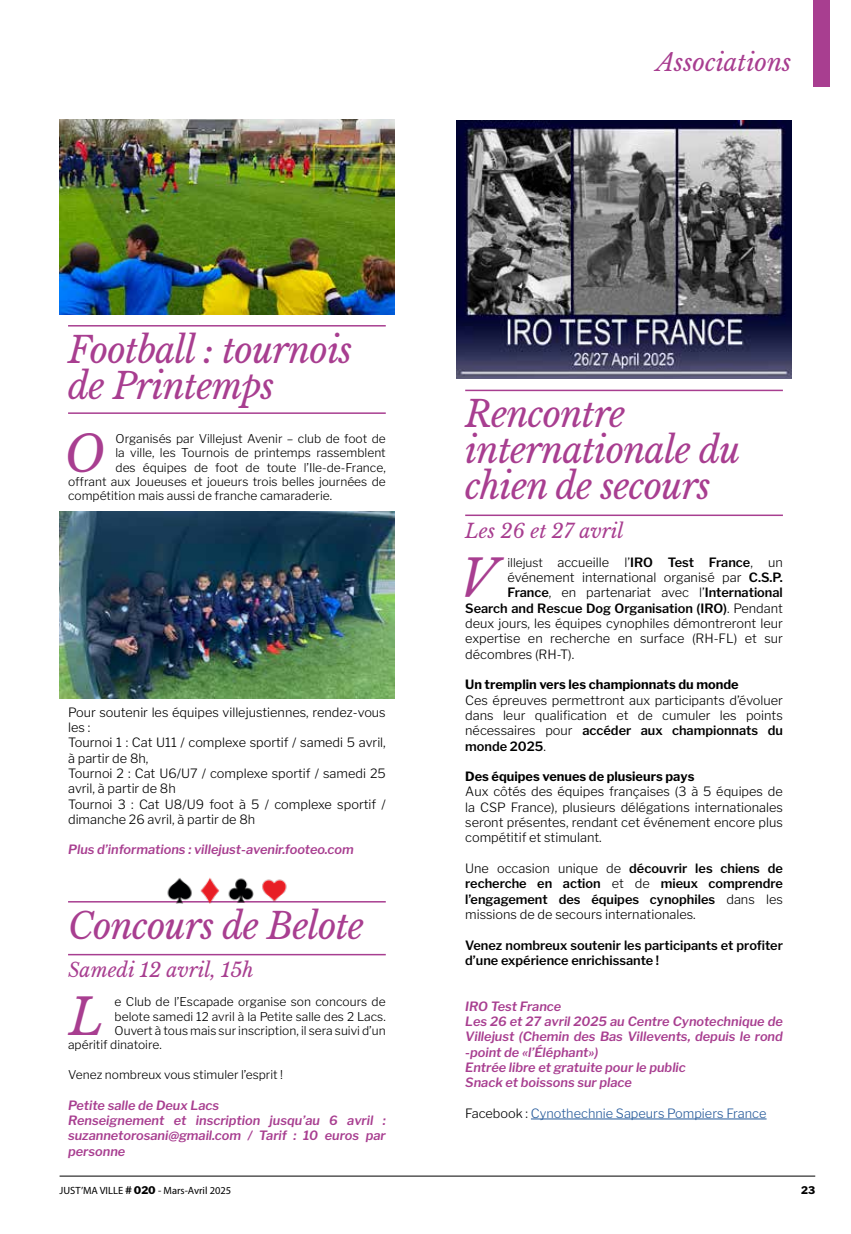
<style>
.page{position:relative;width:851px;height:1234px;background:#fff}
.page>*{position:absolute;margin:0;border:0;box-sizing:border-box;transform-origin:0 0}
.t1{font:italic 49.35px "Libre Baskerville";color:#a83e90}
.t2{font:italic 36px/36px "Libre Baskerville";letter-spacing:-.02em;color:#a83e90}
.t3{font:italic 24px "Libre Baskerville";color:#a83e90}
.t4{font:italic 19.5px "Libre Baskerville";color:#a83e90}
.t5{font:300 12.75px/15.3px "Libre Franklin";color:#000;text-align:justify}
.t6{font:italic 600 12.75px/15.3px "Libre Franklin";color:#a83e90}
.t7{font:600 12.75px/15.3px "Libre Franklin";color:#000;text-align:justify}
.t8{font:700 12.75px "Libre Franklin";color:#000}
.t9{font:300 12.75px "Libre Franklin";color:#275b9b}
.t10{font:300 12px "Libre Franklin";color:#000}
.t11{font:10.5px "Myriad Pro";color:#000}
.t12{font:800 10.5px "Libre Franklin";color:#000}
.s1{font-size:12px}
.s2{font-weight:600}
.s3{font-weight:300}
.s4{color:#000}
.s5{font-family:"Libre Franklin";font-weight:800}
</style>
<div class="page">
<div style="left:813px;top:0;width:16px;height:87px;background:#a83e90"></div>
<hr style="left:60px;top:1175px;width:755px;height:1px;background:#000">
<hr style="left:68px;top:325px;width:318px;height:1px;background:#a83e90">
<hr style="left:68px;top:412px;width:318px;height:2px;background:#a83e90">
<img style="left:60px;top:119px;width:334px;height:195px">
<hr style="left:68px;top:900px;width:318px;height:2px;background:#a83e90">
<hr style="left:68px;top:953px;width:318px;height:2px;background:#a83e90">
<img style="left:60px;top:511px;width:334px;height:187px">
<hr style="left:531px;top:1118px;width:235px;height:1px;background:#275b9b">
<hr style="left:465px;top:389px;width:317px;height:2px;background:#a83e90">
<hr style="left:465px;top:514px;width:317px;height:2px;background:#a83e90">
<img style="left:456px;top:120px;width:335px;height:258px">
<img style="left:162px;top:878px;width:130px;height:26px">
<h3 class="t3" style="left:656px;top:48px;width:136px">Associations</h3>
<h2 class="t2" style="left:68px;top:332px;width:286px">Football : tournois de Printemps</h2>
<h1 class="t1" style="left:64px;top:423px;width:42px">O</h1>
<p class="t10" style="left:115px;top:431px;width:272px">Organisés par Villejust Avenir – club de foot de</p>
<p class="t10" style="left:115px;top:445px;width:272px">la ville, les Tournois de printemps rassemblent</p>
<p class="t10" style="left:115px;top:460px;width:272px">des équipes de foot de toute l’Ile-de-France,</p>
<p class="t10" style="left:68px;top:474px;width:319px">offrant aux Joueuses et joueurs trois belles journées de</p>
<p class="t10" style="left:68px;top:488px;width:265px">compétition mais aussi de franche camaraderie.</p>
<p class="t5" style="left:68px;top:704px;width:319px;text-align:left">Pour soutenir les équipes villejustiennes, rendez-vous les :<br>Tournoi 1 : Cat U11 / complexe sportif / samedi 5 avril, à partir de 8h,<br>Tournoi 2 : Cat U6/U7 / complexe sportif / samedi 25 avril, à partir de 8h<br>Tournoi 3 : Cat U8/U9 foot à 5 / complexe sportif / dimanche 26 avril, à partir de 8h</p>
<p class="t6" style="left:68px;top:842px;width:287px">Plus d’informations : villejust-avenir.footeo.com</p>
<h2 class="t2" style="left:68px;top:907px;width:297px">Concours de Belote</h2>
<h3 class="t4" style="left:68px;top:958px;width:187px">Samedi 12 avril, 15h</h3>
<h1 class="t1" style="left:69px;top:986px;width:36px">L</h1>
<p class="t10" style="left:115px;top:994px;width:272px">e Club de l’Escapade organise son concours de</p>
<p class="t10" style="left:115px;top:1008px;width:272px">belote samedi 12 avril à la Petite salle des 2 Lacs.</p>
<p class="t10" style="left:115px;top:1023px;width:273px">Ouvert à tous mais sur inscription, il sera suivi d’un</p>
<p class="t10" style="left:68px;top:1037px;width:95px">apéritif dinatoire.</p>
<p class="t10" style="left:68px;top:1067px;width:216px">Venez nombreux vous stimuler l’esprit !</p>
<p class="t6" style="left:68px;top:1097px;width:319px">Petite salle de Deux Lacs<br>Renseignement et inscription jusqu’au 6 avril : suzannetorosani@gmail.com / Tarif : 10 euros par personne</p>
<h2 class="t2" style="left:465px;top:396px;width:277px">Rencontre internationale du chien de secours</h2>
<h3 class="t4" style="left:465px;top:519px;width:160px">Les 26 et 27 avril</h3>
<h1 class="t1" style="left:459px;top:547px;width:39px">V</h1>
<p class="t5" style="left:507px;top:554px;width:277px"><span class="s1">illejust</span> accueille l’<span class="s2">IRO Test France</span>, un</p>
<p class="t5" style="left:507px;top:569px;width:277px">événement international organisé par <span class="s2">C.S.P.</span></p>
<p class="t5" style="left:507px;top:585px;width:277px"><span class="s2">France</span>, en partenariat avec l’<span class="s2">International</span></p>
<p class="t7" style="left:465px;top:600px;width:319px">Search and Rescue Dog Organisation (IRO)<span class="s3">. Pendant</span></p>
<p class="t5" style="left:465px;top:615px;width:319px">deux jours, les équipes cynophiles démontreront leur</p>
<p class="t5" style="left:465px;top:631px;width:319px">expertise en recherche en surface (RH-FL) et sur</p>
<p class="t5" style="left:465px;top:646px;width:110px">décombres (RH-T).</p>
<p class="t8" style="left:465px;top:676px;width:275px">Un tremplin vers les championnats du monde</p>
<p class="t5" style="left:465px;top:692px;width:319px">Ces épreuves permettront aux participants d’évoluer dans leur qualification et de cumuler les points nécessaires pour <span class="s2">accéder aux championnats du monde 2025</span>.</p>
<p class="t8" style="left:465px;top:768px;width:231px">Des équipes venues de plusieurs pays</p>
<p class="t5" style="left:465px;top:784px;width:319px">Aux côtés des équipes françaises (3 à 5 équipes de la CSP France), plusieurs délégations internationales seront présentes, rendant cet événement encore plus compétitif et stimulant.</p>
<p class="t7" style="left:465px;top:860px;width:319px"><span class="s3">Une occasion unique de</span> découvrir les chiens de recherche en action <span class="s3">et de</span> mieux comprendre l’engagement des équipes cynophiles <span class="s3">dans les missions de de secours internationales.</span></p>
<p class="t7" style="left:465px;top:937px;width:319px">Venez nombreux soutenir les participants et profiter d’une expérience enrichissante !</p>
<p class="t6" style="left:465px;top:998px;width:319px">IRO Test France<br>Les 26 et 27 avril 2025 au Centre Cynotechnique de Villejust (Chemin des Bas Villevents, depuis le rond -point de «l’Éléphant»)<br>Entrée libre et gratuite pour le public<br>Snack et boissons sur place</p>
<p class="t9" style="left:465px;top:1105px;width:303px"><span class="s4">Facebook :</span> Cynothechnie Sapeurs Pompiers France</p>
<p class="t11" style="left:60px;top:1183px;width:173px">JUST’MA VILLE <span class="s5"># 020</span> - Mars-Avril 2025</p>
<p class="t12" style="left:801px;top:1183px;width:16px">23</p>
</div>
